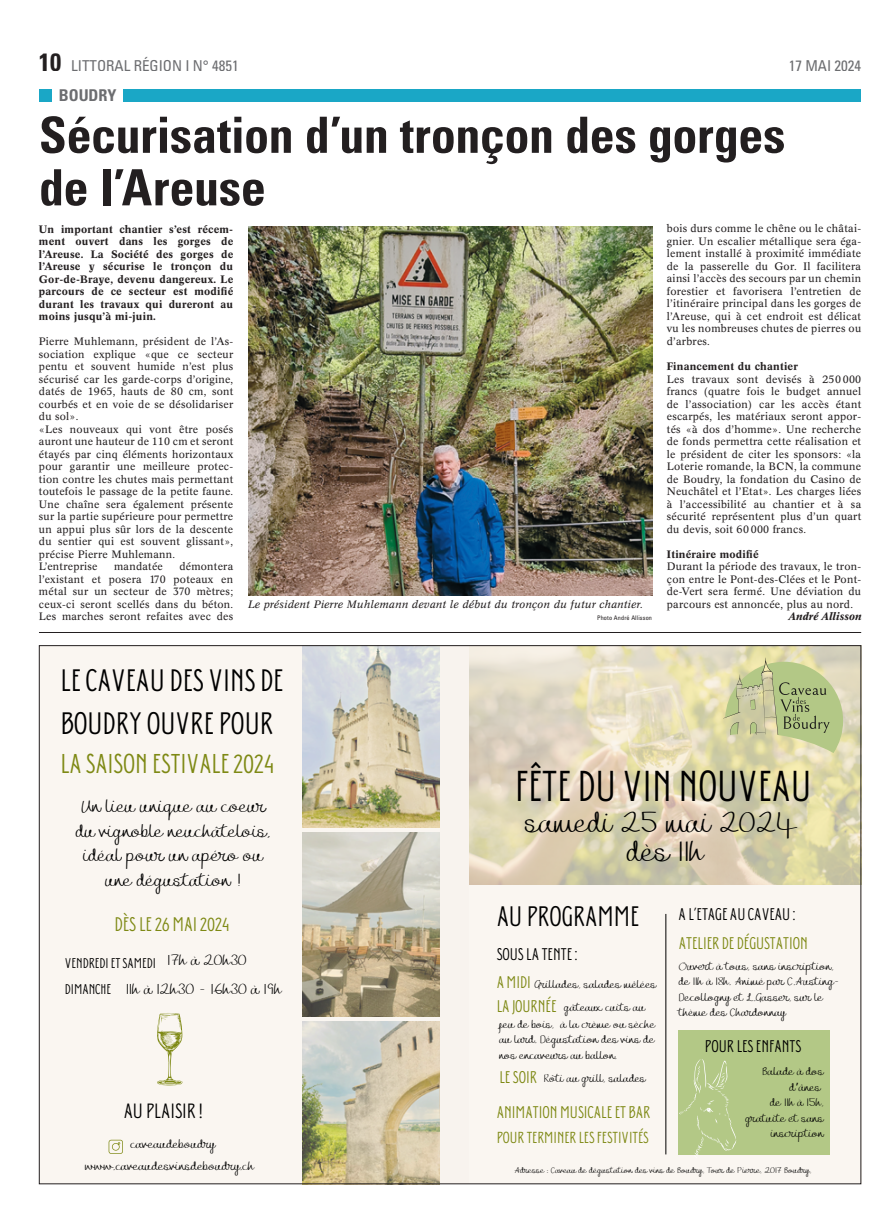
<style>
.page{position:relative;width:886px;height:1223px;background:#fff}
.page>*{position:absolute;margin:0;border:0;box-sizing:border-box;transform-origin:0 0}
.t1{font:700 condensed 50px/52.5px "Univers";letter-spacing:-.01em;color:#231f20}
.t2{font:43.12px "Donau Uppercase Neue";color:#000}
.t3{font:30.88px/42.9px "Donau Uppercase Neue";color:#000}
.t4{font:29px/29.5px "Joanne Marie Script";color:#000;text-align:center}
.t5{font:28.12px "Donau Uppercase Neue";color:#000}
.t6{font:27.12px "Donau Uppercase Neue";color:#7e8914}
.t7{font:20.62px "Donau Uppercase Neue";color:#000}
.t8{font:19.62px "Donau Uppercase Neue";color:#7e8914}
.t9{font:17.75px/24.6px "Joanne Marie Script";color:#000;text-align:center}
.t10{font:16.88px "Donau Uppercase Neue";color:#7e8914}
.t11{font:16.88px "Donau Uppercase Neue";color:#000}
.t12{font:700 condensed 16.25px "Univers";color:#6c6d70}
.t13{font:15.88px "Donau Uppercase Neue";color:#7e8914}
.t14{font:condensed 15px "Univers";color:#6c6d70}
.t15{font:15px/28.5px "Joanne Marie Script";color:#000;text-align:center}
.t16{font:14px/26px "Donau Uppercase Neue";color:#000}
.t17{font:12.12px/21.5px "Joanne Marie Script";color:#000;text-align:center}
.t18{font:11.25px/15.5px "Joanne Marie Script";color:#000}
.t19{font:10.62px/12.5px "Concorde BE";letter-spacing:.02em;color:#231f20;text-align:justify}
.t20{font:500 10.62px/12.5px "Concorde BE";letter-spacing:.02em;color:#231f20;text-align:justify}
.t21{font:italic 10.62px "Concorde BE";letter-spacing:.02em;color:#231f20}
.t22{font:italic 500 10.62px "Concorde BE";letter-spacing:.02em;color:#231f20}
.t23{font:8.5px "Joanne Marie Script";color:#000}
.t24{font:condensed 6.25px "Univers";letter-spacing:.02em;color:#231f20}
.s1{font-weight:700;font-size:25px;color:#231f20}
.s2{font-family:"Noto Sans Gurmukhi"}
.s3{font-family:"Donau Uppercase Neue";font-size:16.88px;color:#7e8914}
</style>
<div class="page">
<div style="left:39px;top:645px;width:822px;height:539px;background:#f8f3ee"></div>
<img style="left:302px;top:647px;width:137px;height:180px">
<img style="left:302px;top:1021px;width:137px;height:161px">
<img style="left:302px;top:832px;width:137px;height:184px">
<svg style="left:109px;top:1139px;width:14px;height:14px"></svg>
<svg style="left:157px;top:1013px;width:25px;height:72px"></svg>
<div style="left:679px;top:1030px;width:151px;height:124px;background:#b3c886"></div>
<img style="left:469px;top:647px;width:390px;height:237px">
<svg style="left:723px;top:657px;width:120px;height:96px;background:#c2c895"></svg>
<hr style="left:665px;top:914px;width:1px;height:240px;background:#000">
<svg style="left:678px;top:1058px;width:58px;height:100px"></svg>
<div style="left:39px;top:89px;width:13px;height:13px;background:#1aa7c6"></div>
<div style="left:123px;top:89px;width:738px;height:12px;background:#1aa7c6"></div>
<hr style="left:39px;top:632px;width:822px;height:1px;background:#231f20">
<img style="left:248px;top:226px;width:404px;height:369px">
<h3 class="t14" style="left:39px;top:56px;width:201px"><span class="s1">10</span> LITTORAL RÉGION I N° 4851</h3>
<h3 class="t14" style="left:789px;top:56px;width:74px">17 MAI 2024</h3>
<h3 class="t12" style="left:59px;top:86px;width:59px">BOUDRY</h3>
<h1 class="t1" style="left:39px;top:108px;width:748px">Sécurisation d’un tronçon des gorges de l’Areuse</h1>
<p class="t20" style="left:39px;top:223px;width:196px">Un important chantier s’est récem&shy;ment ouvert dans les gorges de l’Areuse. La Société des gorges de l’Areuse y sécurise le tronçon du Gor-de-Braye, devenu dangereux. Le parcours de ce secteur est modifié durant les travaux qui dureront au moins jusqu’à mi-juin.</p>
<p class="t19" style="left:39px;top:335px;width:196px;text-align:left">Pierre Muhlemann, président de l’As&shy;sociation explique «que ce secteur pentu et souvent humide n’est plus sécurisé car les garde-corps d’origine, datés de 1965, hauts de 80 cm, sont courbés et en voie de se désolidariser du sol».<br>«Les nouveaux qui vont être posés auront une hauteur de 110 cm et seront étayés par cinq éléments horizontaux pour garantir une meilleure protec&shy;tion contre les chutes mais permettant toutefois le passage de la petite faune.<br>Une chaîne sera également présente sur la partie supérieure pour permettre un appui plus sûr lors de la descente du sentier qui est souvent glissant», précise Pierre Muhlemann.<br>L’entreprise</p>
<p class="t19" style="left:667px;top:223px;width:196px">bois durs comme le chêne ou le châtai&shy;gnier. Un escalier métallique sera éga&shy;lement installé à proximité immédiate de la passerelle du Gor. Il facilitera ainsi l’accès des secours par un chemin forestier et favorisera l’entretien de l’itinéraire principal dans les gorges de l’Areuse, qui à cet endroit est délicat vu les nombreuses chutes de pierres ou d’arbres.</p>
<p class="t20" style="left:667px;top:360px;width:132px">Financement du chantier</p>
<p class="t19" style="left:667px;top:373px;width:196px">Les travaux sont devisés à 250 000 francs (quatre fois le budget annuel de l’association) car les accès étant escarpés, les matériaux seront appor&shy;tés «à dos d’homme». Une recherche de fonds permettra cette réalisation et le président de citer les sponsors: «la Loterie romande, la BCN, la commune de Boudry, la fondation du Casino de Neuchâtel et l’Etat». Les charges liées à l’accessibilité au chantier et à sa sécurité représentent plus d’un quart du devis, soit 60 000 francs.</p>
<p class="t20" style="left:667px;top:547px;width:93px">Itinéraire modifié</p>
<p class="t19" style="left:667px;top:560px;width:196px">Durant la période des travaux, le tron&shy;çon entre le Pont-des-Clées et le Pont&shy;de-Vert sera fermé. Une déviation du parcours est annoncée, plus au nord.</p>
<p class="t22" style="left:788px;top:610px;width:75px">André Allisson</p>
<p class="t19" style="left:39px;top:560px;width:196px;text-indent:140px">démontera l’existant et posera 170 poteaux en métal sur un secteur de 370 mètres; ceux-ci seront scellés dans du béton.<br>Les marches seront refaites avec des</p>
<p class="t19" style="left:114px;top:560px;width:50px">mandatée</p>
<p class="t21" style="left:248px;top:598px;width:396px">Le président Pierre Muhlemann devant le début du tronçon du futur chantier.</p>
<p class="t24" style="left:597px;top:614px;width:57px">Photo André Allisson</p>
<h3 class="t3" style="left:60px;top:659px;width:224px">LECAVEAU DES VINS DE<br>BOUDRY OUVREPOUR</h3>
<h3 class="t6" style="left:60px;top:747px;width:215px">LA SAISON ESTIVALE2024</h3>
<h3 class="t9" style="left:76px;top:795px;width:196px">Un lieu unique au coeur du vignoble neuchâtelois, idéal pour un apéro ou une dégustation !</h3>
<h2 class="t2" style="left:515px;top:760px;width:298px">FÊTE DU VIN NOUVEAU</h2>
<h3 class="t4" style="left:525px;top:810px;width:274px">samedi 25 mai 2024 dès 11h</h3>
<h3 class="t8" style="left:114px;top:913px;width:117px">DÈSLE26 MAI2024</h3>
<h3 class="t5" style="left:497px;top:900px;width:144px">AU PROGRAMME</h3>
<h3 class="t11" style="left:678px;top:904px;width:119px">A L’ETAGE AU CAVEAU :</h3>
<h3 class="t10" style="left:679px;top:933px;width:131px">ATELIER DE DÉGUSTATION</h3>
<p class="t18" style="left:679px;top:959px;width:162px">Ouvert à tous, sans inscription, de 11h à 18h. Animé par C.Austing-<br>Decollogny et L.Gasser, sur le thème des Chardonnay</p>
<h3 class="t11" style="left:705px;top:1036px;width:98px">POUR LESENFANTS</h3>
<p class="t18" style="left:745px;top:1065px;width:80px;text-align:right">Balade à dos d<span class="s2">’</span>ânes<br>de 11h à 15h, gratuite et sans inscription</p>
<p class="t23" style="left:514px;top:1164px;width:299px">Adresse : Caveau de dégustation des vins de Boudry, Tour de Pierre, 2017 Boudry,</p>
<h3 class="t11" style="left:497px;top:944px;width:82px">SOUSLA TENTE:</h3>
<p class="t18" style="left:535px;top:977px;width:123px">Grillades, salades mêlées</p>
<h3 class="t15" style="left:126px;top:947px;width:158px">17h à 20h30<br>11h à 12h30 - 16h30 à 19h</h3>
<h3 class="t16" style="left:65px;top:949px;width:92px">VENDREDIETSAMEDI<br>DIMANCHE</h3>
<h3 class="t10" style="left:497px;top:971px;width:36px">A MIDI</h3>
<p class="t18" style="left:497px;top:1000px;width:160px;line-height:16.9px"><span class="s3">LA JOURNÉE</span> gâteaux cuits au feu de bois, à la crème ou sèche</p>
<p class="t18" style="left:499px;top:1033px;width:156px">au lard. Dégustation des vins de nos encaveurs au ballon.</p>
<h3 class="t10" style="left:499px;top:1067px;width:39px">LESOIR</h3>
<p class="t18" style="left:544px;top:1071px;width:103px">Rôti au grill, salades</p>
<h3 class="t7" style="left:124px;top:1098px;width:80px">AU PLAISIR !</h3>
<p class="t17" style="left:85px;top:1134px;width:171px">caveaudeboudry www.caveaudesvinsdeboudry.ch</p>
<h3 class="t10" style="left:497px;top:1102px;width:155px">ANIMATION MUSICALEET BAR</h3>
<h3 class="t13" style="left:497px;top:1128px;width:154px">POUR TERMINER LESFESTIVITÉS</h3>
</div>
